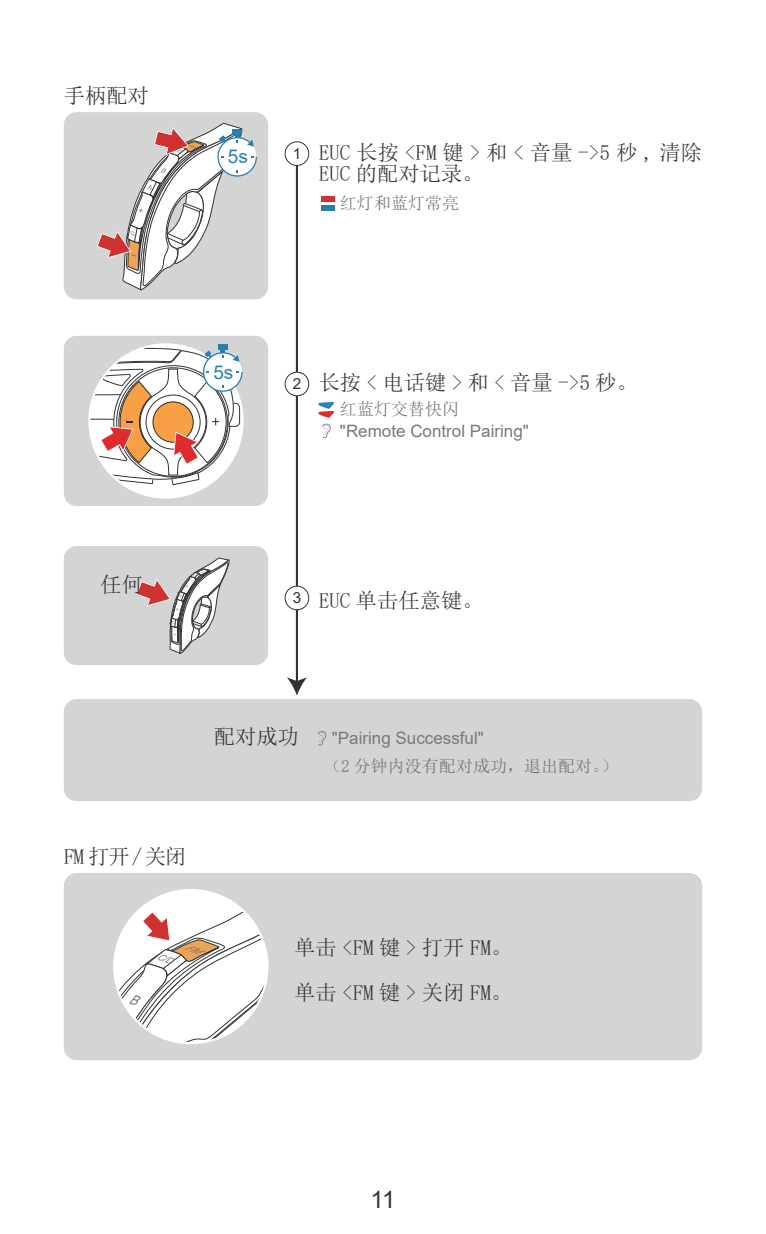
<style>
.page{position:relative;width:766px;height:1234px;background:#fff}
.page>*{position:absolute;margin:0;border:0;box-sizing:border-box;transform-origin:0 0}
.t1{font:24px "Arial";color:#323334}
.t2{font:21.3px "Noto Sans Hans Regular G Bpc EUC H";color:#333334}
.t3{font:21.3px "Noto Sans Hans Bold G Bpc EUC H";letter-spacing:-.025em;color:#333334}
.t4{font:18.9px "Arial";color:#277fb1}
.t5{font:17.1px "Arial";color:#76797f}
.t6{font:17.1px "Noto Sans Hans Regular G Bpc EUC H";color:#727276}
.t7{font:15.3px "Arial";color:#323334}
</style>
<div class="page">
<div style="left:64px;top:699px;width:638px;height:102px;background:#d4d4d5;border-radius:13px"></div>
<hr style="left:296px;top:152px;width:2px;height:530px;background:#323334">
<svg style="left:287px;top:677px;width:20px;height:18px"></svg>
<div style="left:285px;top:372px;width:24px;height:24px;background:#fff;border-radius:50%"></div>
<div style="left:284px;top:371px;width:25px;height:25px;border:1px solid #323334;border-radius:50%"></div>
<div style="left:285px;top:586px;width:24px;height:23px;background:#fff;border-radius:50%"></div>
<div style="left:284px;top:585px;width:25px;height:25px;border:1px solid #323334;border-radius:50%"></div>
<div style="left:64px;top:336px;width:204px;height:170px;background:#d4d4d5;border-radius:13px"></div>
<div style="left:89px;top:344px;width:153px;height:153px;background:#fff;border-radius:50%"></div>
<div style="left:218px;top:344px;width:9px;height:5px;background:#277fb1"></div>
<svg style="left:89px;top:348px;width:153px;height:140px"></svg>
<svg style="left:317px;top:731px;width:9px;height:14px"></svg>
<div style="left:285px;top:142px;width:24px;height:23px;background:#fff;border-radius:50%"></div>
<div style="left:284px;top:141px;width:25px;height:25px;border:1px solid #323334;border-radius:50%"></div>
<div style="left:64px;top:112px;width:204px;height:187px;background:#d4d4d5;border-radius:13px"></div>
<div style="left:64px;top:546px;width:204px;height:119px;background:#d4d4d5;border-radius:13px"></div>
<div style="left:321px;top:205px;width:14px;height:5px;background:#277fb1"></div>
<div style="left:321px;top:196px;width:14px;height:6px;background:#ce3130"></div>
<svg style="left:318px;top:402px;width:16px;height:36px"></svg>
<div style="left:64px;top:872px;width:638px;height:187px;background:#d4d4d5;border-radius:13px"></div>
<div style="left:114px;top:889px;width:153px;height:153px;background:#fff;border-radius:50%"></div>
<svg style="left:97px;top:123px;width:160px;height:168px"></svg>
<svg style="left:136px;top:558px;width:94px;height:96px"></svg>
<svg style="left:114px;top:901px;width:153px;height:141px"></svg>
<p class="t3" style="left:64px;top:85px;width:87px">手柄配对</p>
<p class="t4" style="left:228px;top:144px;width:22px">5s</p>
<p class="t7" style="left:292px;top:143px;width:10px">1</p>
<p class="t2" style="left:318px;top:141px;width:385px">EUC长按&lt;FM键&gt;和&lt;音量-&gt;5秒,清除</p>
<p class="t2" style="left:318px;top:162px;width:166px">EUC 的配对记录。</p>
<p class="t6" style="left:340px;top:195px;width:121px">红灯和蓝灯常亮</p>
<p class="t4" style="left:213px;top:359px;width:22px">5s</p>
<p class="t7" style="left:292px;top:373px;width:10px">2</p>
<p class="t2" style="left:318px;top:371px;width:320px">长按&lt;电话键&gt;和&lt;音量-&gt;5秒。</p>
<p class="t6" style="left:340px;top:400px;width:121px">红蓝灯交替快闪</p>
<p class="t5" style="left:340px;top:418px;width:190px">"Remote Control Pairing"</p>
<p class="t2" style="left:100px;top:573px;width:44px">任何</p>
<p class="t7" style="left:292px;top:587px;width:10px">3</p>
<p class="t2" style="left:318px;top:589px;width:166px">EUC 单击任意键。</p>
<p class="t3" style="left:64px;top:845px;width:124px">FM 打开/关闭</p>
<p class="t2" style="left:214px;top:725px;width:87px">配对成功</p>
<p class="t5" style="left:332px;top:726px;width:153px">"Pairing Successful"</p>
<p class="t6" style="left:324px;top:757px;width:295px">（2 分钟内没有配对成功，退出配对。）</p>
<p class="t2" style="left:294px;top:936px;width:219px">单击 &lt;FM 键 &gt; 打开 FM。</p>
<p class="t2" style="left:294px;top:981px;width:219px">单击 &lt;FM 键 &gt; 关闭 FM。</p>
<p class="t1" style="left:370px;top:1183px;width:26px">11</p>
</div>
